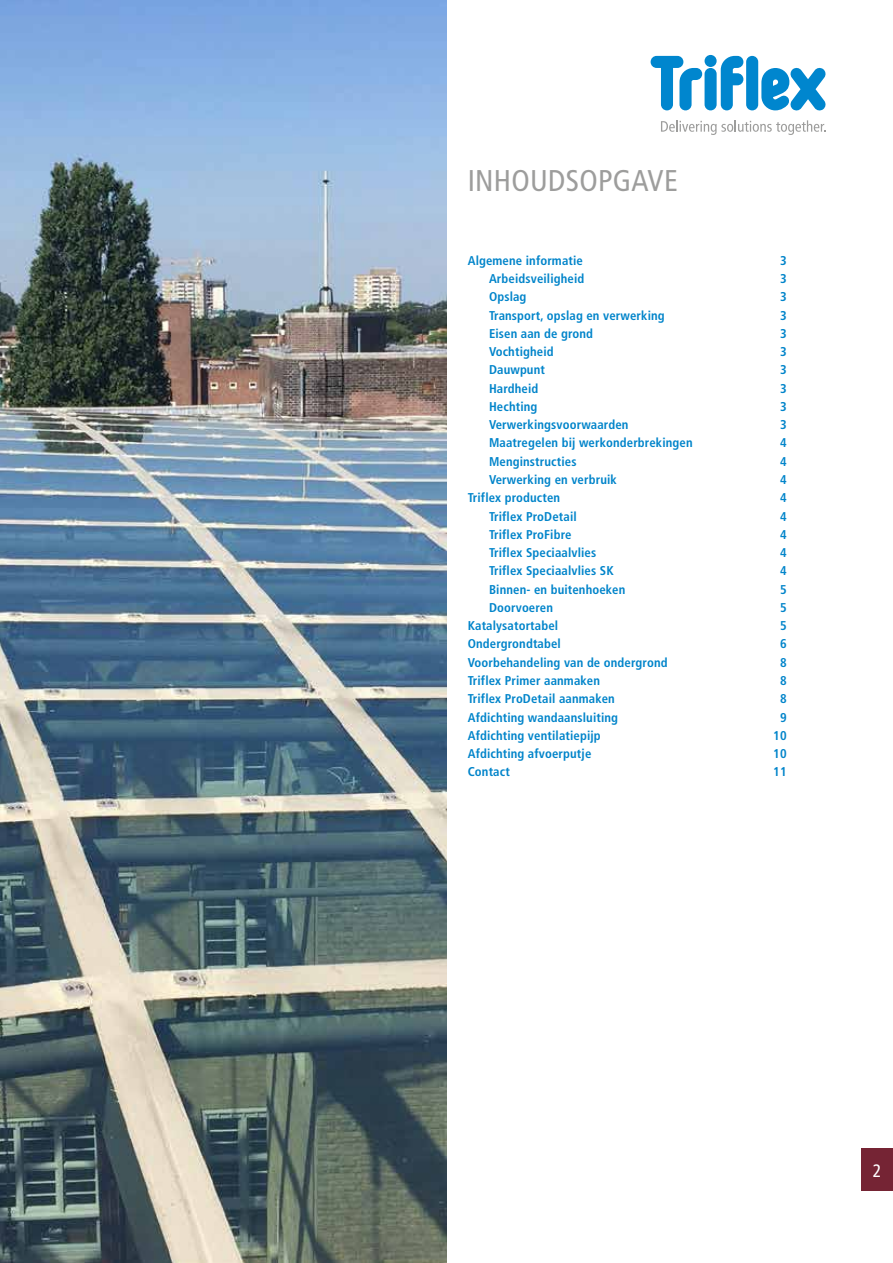
<style>
.page{position:relative;width:893px;height:1263px;background:#fff}
.page>*{position:absolute;margin:0;border:0;box-sizing:border-box;transform-origin:0 0}
.t1{font:condensed 30px "Frutiger LT Pro";letter-spacing:.01em;color:#9d9d9c}
.t2{font:condensed 18px "Frutiger LT Pro";color:#fff}
.t3{font:700 condensed 12.75px "Frutiger LT Pro";letter-spacing:.01em;color:#0084ca}
</style>
<div class="page">
<svg style="left:651px;top:56px;width:51px;height:54px"></svg>
<div style="left:705px;top:68px;width:12px;height:42px;background:#0086ce;border-radius:6px"></div>
<div style="left:704px;top:55px;width:13px;height:12px;background:#0086ce;border-radius:50%"></div>
<svg style="left:721px;top:56px;width:22px;height:54px"></svg>
<svg style="left:761px;top:67px;width:64px;height:44px"></svg>
<div style="left:746px;top:56px;width:12px;height:54px;background:#0086ce;border-radius:6px"></div>
<svg style="left:661px;top:120px;width:164px;height:15px"></svg>
<div style="left:861px;top:1148px;width:32px;height:43px;background:#752434"></div>
<img style="left:0;top:0;width:446px;height:1263px">
<h1 class="t1" style="left:468px;top:163px;width:212px">INHOUDSOPGAVE</h1>
<p class="t3" style="left:468px;top:253px;width:117px">Algemene informatie</p>
<p class="t3" style="left:780px;top:253px;width:8px">3</p>
<p class="t3" style="left:489px;top:271px;width:97px">Arbeidsveiligheid</p>
<p class="t3" style="left:780px;top:271px;width:8px">3</p>
<p class="t3" style="left:489px;top:289px;width:39px">Opslag</p>
<p class="t3" style="left:780px;top:289px;width:8px">3</p>
<p class="t3" style="left:489px;top:308px;width:177px">Transport, opslag en verwerking</p>
<p class="t3" style="left:780px;top:308px;width:8px">3</p>
<p class="t3" style="left:489px;top:326px;width:106px">Eisen aan de grond</p>
<p class="t3" style="left:780px;top:326px;width:8px">3</p>
<p class="t3" style="left:489px;top:344px;width:66px">Vochtigheid</p>
<p class="t3" style="left:780px;top:344px;width:8px">3</p>
<p class="t3" style="left:489px;top:362px;width:57px">Dauwpunt</p>
<p class="t3" style="left:780px;top:362px;width:8px">3</p>
<p class="t3" style="left:489px;top:381px;width:51px">Hardheid</p>
<p class="t3" style="left:780px;top:381px;width:8px">3</p>
<p class="t3" style="left:489px;top:399px;width:50px">Hechting</p>
<p class="t3" style="left:780px;top:399px;width:8px">3</p>
<p class="t3" style="left:489px;top:417px;width:141px">Verwerkingsvoorwaarden</p>
<p class="t3" style="left:780px;top:417px;width:8px">3</p>
<p class="t3" style="left:489px;top:435px;width:205px">Maatregelen bij werkonderbrekingen</p>
<p class="t3" style="left:780px;top:435px;width:8px">4</p>
<p class="t3" style="left:489px;top:454px;width:89px">Menginstructies</p>
<p class="t3" style="left:780px;top:454px;width:8px">4</p>
<p class="t3" style="left:489px;top:472px;width:129px">Verwerking en verbruik</p>
<p class="t3" style="left:780px;top:472px;width:8px">4</p>
<p class="t3" style="left:468px;top:490px;width:94px">Triflex producten</p>
<p class="t3" style="left:780px;top:490px;width:8px">4</p>
<p class="t3" style="left:489px;top:508px;width:89px">Triflex ProDetail</p>
<p class="t3" style="left:780px;top:508px;width:8px">4</p>
<p class="t3" style="left:489px;top:527px;width:84px">Triflex ProFibre</p>
<p class="t3" style="left:780px;top:527px;width:8px">4</p>
<p class="t3" style="left:489px;top:545px;width:109px">Triflex Speciaalvlies</p>
<p class="t3" style="left:780px;top:545px;width:8px">4</p>
<p class="t3" style="left:489px;top:563px;width:126px">Triflex Speciaalvlies SK</p>
<p class="t3" style="left:780px;top:563px;width:8px">4</p>
<p class="t3" style="left:489px;top:582px;width:138px">Binnen- en buitenhoeken</p>
<p class="t3" style="left:780px;top:582px;width:8px">5</p>
<p class="t3" style="left:489px;top:600px;width:66px">Doorvoeren</p>
<p class="t3" style="left:780px;top:600px;width:8px">5</p>
<p class="t3" style="left:468px;top:618px;width:92px">Katalysatortabel</p>
<p class="t3" style="left:780px;top:618px;width:8px">5</p>
<p class="t3" style="left:468px;top:636px;width:95px">Ondergrondtabel</p>
<p class="t3" style="left:780px;top:636px;width:8px">6</p>
<p class="t3" style="left:468px;top:655px;width:201px">Voorbehandeling van de ondergrond</p>
<p class="t3" style="left:780px;top:655px;width:8px">8</p>
<p class="t3" style="left:468px;top:673px;width:134px">Triflex Primer aanmaken</p>
<p class="t3" style="left:780px;top:673px;width:8px">8</p>
<p class="t3" style="left:468px;top:691px;width:149px">Triflex ProDetail aanmaken</p>
<p class="t3" style="left:780px;top:691px;width:8px">8</p>
<p class="t3" style="left:468px;top:709px;width:152px">Afdichting wandaansluiting</p>
<p class="t3" style="left:780px;top:709px;width:8px">9</p>
<p class="t3" style="left:468px;top:728px;width:135px">Afdichting ventilatiepijp</p>
<p class="t3" style="left:773px;top:728px;width:15px">10</p>
<p class="t3" style="left:468px;top:746px;width:125px">Afdichting afvoerputje</p>
<p class="t3" style="left:773px;top:746px;width:15px">10</p>
<p class="t3" style="left:468px;top:764px;width:44px">Contact</p>
<p class="t3" style="left:773px;top:764px;width:15px">11</p>
<h2 class="t2" style="left:873px;top:1160px;width:10px">2</h2>
</div>
